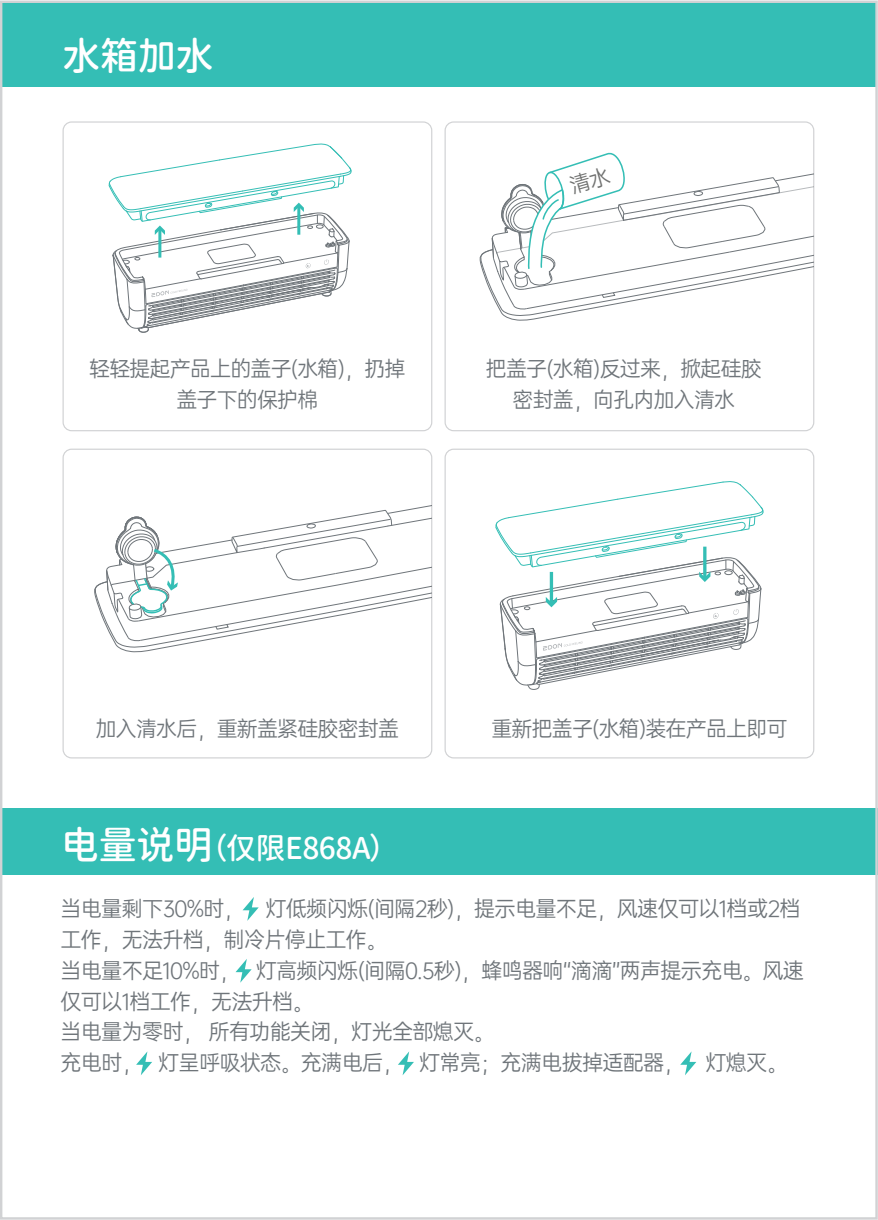
<style>
.page{position:relative;width:878px;height:1220px;background:#fff}
.page>*{position:absolute;margin:0;border:0;box-sizing:border-box;transform-origin:0 0}
.t1{font:38.7px "Jiang Cheng Yuan Ti 500 W";color:#fff}
.t2{font:30px "Jiang Cheng Yuan Ti 500 W";letter-spacing:-.02em;color:#fff}
.t3{font:21.3px/30.9px "OPPO Sans S R";letter-spacing:-.04em;color:#6f757a}
.t4{font:21px/30.9px "OPPO Sans S R";letter-spacing:-.04em;color:#6f757a;text-align:center}
.s1{font-size:38.7px}
</style>
<div class="page">
<div style="left:1px;top:1px;width:875px;height:86px;background:#34beb5"></div>
<div style="left:1px;top:808px;width:876px;height:66px;background:#34beb5"></div>
<svg style="left:243px;top:897px;width:16px;height:23px"></svg>
<svg style="left:235px;top:959px;width:17px;height:23px"></svg>
<svg style="left:136px;top:1051px;width:16px;height:24px"></svg>
<svg style="left:398px;top:1051px;width:16px;height:24px"></svg>
<svg style="left:680px;top:1051px;width:16px;height:24px"></svg>
<div style="left:444px;top:121px;width:370px;height:310px;border:1px solid #d1d2d4;border-radius:8px"></div>
<div style="left:63px;top:121px;width:369px;height:310px;border:1px solid #d1d2d4;border-radius:8px"></div>
<div style="left:444px;top:448px;width:370px;height:310px;border:1px solid #d1d2d4;border-radius:8px"></div>
<div style="left:63px;top:448px;width:369px;height:310px;border:1px solid #d1d2d4;border-radius:8px"></div>
<svg style="left:94px;top:495px;width:338px;height:153px"></svg>
<svg style="left:108px;top:143px;width:244px;height:190px"></svg>
<svg style="left:495px;top:481px;width:269px;height:209px"></svg>
<svg style="left:480px;top:149px;width:334px;height:167px"></svg>
<h1 class="t1" style="left:62px;top:34px;width:154px">水箱加水</h1>
<p class="t4" style="left:89px;top:352px;width:318px">轻轻提起产品上的盖子(水箱)，扔掉盖子下的保护棉</p>
<p class="t4" style="left:486px;top:352px;width:277px">把盖子(水箱)反过来，掀起硅胶密封盖，向孔内加入清水</p>
<p class="t4" style="left:96px;top:712px;width:305px">加入清水后，重新盖紧硅胶密封盖</p>
<p class="t4" style="left:491px;top:712px;width:298px">重新把盖子(水箱)装在产品上即可</p>
<h2 class="t2" style="left:61px;top:830px;width:340px"><span class="s1">电量说明</span>（仅限E868A）</h2>
<p class="t3" style="left:61px;top:891px;width:745px">当电量剩下30%时， 灯低频闪烁(间隔2秒)，提示电量不足，风速仅可以1档或2档工作，无法升档，制冷片停止工作。<br>当电量不足10%时， 灯高频闪烁(间隔0.5秒)，蜂鸣器响“滴滴”两声提示充电。风速仅可以1档工作，无法升档。<br>当电量为零时， 所有功能关闭，灯光全部熄灭。<br>充电时， 灯呈呼吸状态。充满电后， 灯常亮；充满电拔掉适配器， 灯熄灭。</p>
</div>
